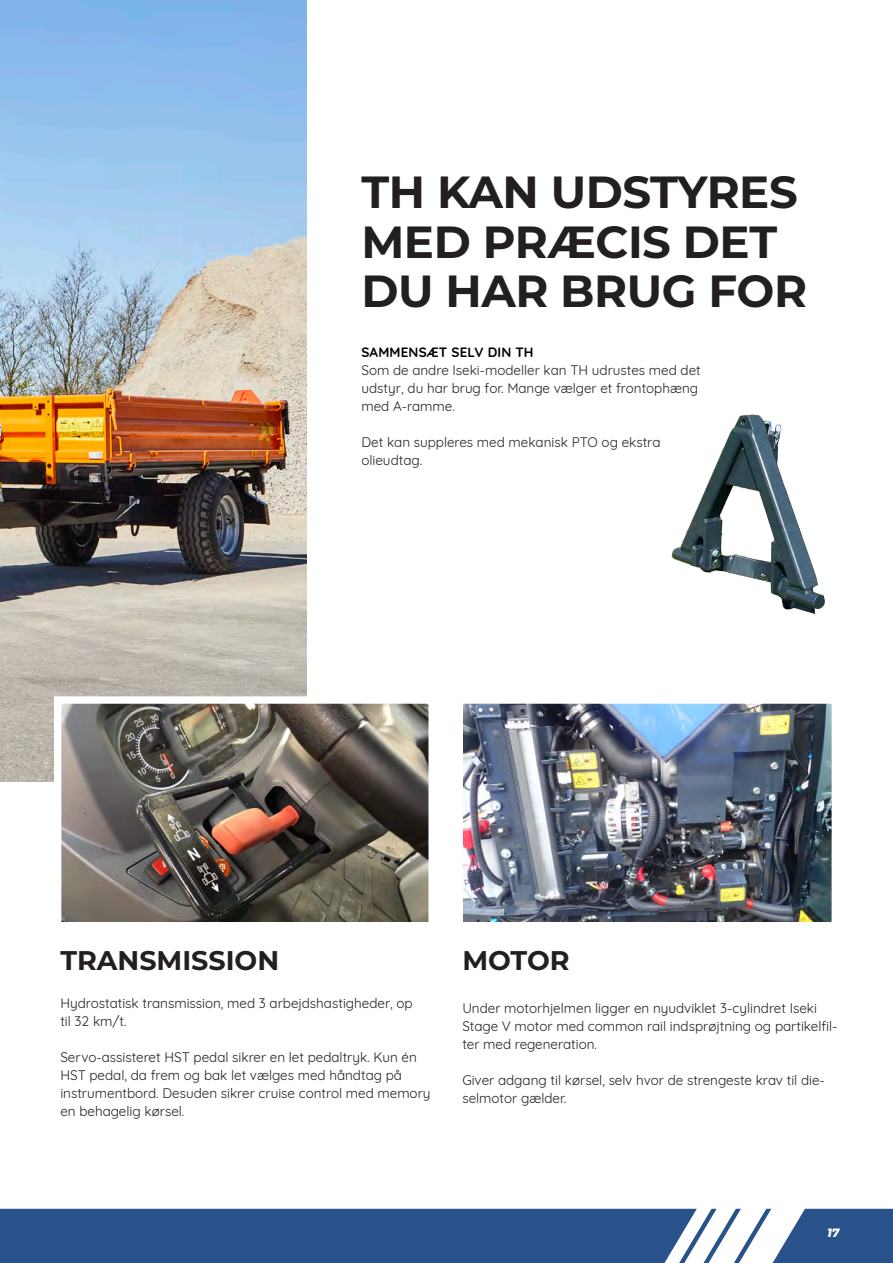
<style>
.page{position:relative;width:893px;height:1263px;background:#fff}
.page>*{position:absolute;margin:0;border:0;box-sizing:border-box;transform-origin:0 0}
.t1{font:700 45px/49.5px "Montserrat";letter-spacing:-.01em;color:#231f20}
.t2{font:700 27px "Montserrat";color:#231f20}
.t3{font:13.5px/18px "Quicksand";color:#231f20}
.t4{font:700 13.5px "Quicksand";letter-spacing:.01em;color:#000}
.t5{font:italic 800 12px "Montserrat";color:#fff}
</style>
<div class="page">
<img style="left:0;top:0;width:306px;height:781px">
<svg style="left:0;top:1209px;width:893px;height:54px;background:#3f6396"></svg>
<svg style="left:50px;top:693px;width:379px;height:229px;background:#756d65"></svg>
<img style="left:463px;top:703px;width:369px;height:219px">
<img style="left:671px;top:414px;width:154px;height:200px">
<h1 class="t1" style="left:361px;top:165px;width:447px">TH KAN UDSTYRES<br>MED PRÆCIS DET<br>DU HAR BRUG FOR</h1>
<p class="t4" style="left:361px;top:341px;width:174px">SAMMENSÆT SELV DIN TH</p>
<p class="t3" style="left:361px;top:359px;width:341px">Som de andre Iseki-modeller kan TH udrustes med det udstyr, du har brug for. Mange vælger et frontophæng med A-ramme.</p>
<p class="t3" style="left:361px;top:431px;width:300px">Det kan suppleres med mekanisk PTO og ekstra olieudtag.</p>
<h2 class="t2" style="left:60px;top:941px;width:220px">TRANSMISSION</h2>
<p class="t3" style="left:60px;top:993px;width:354px">Hydrostatisk transmission, med 3 arbejdshastigheder, op til 32 km/t.</p>
<p class="t3" style="left:60px;top:1047px;width:372px">Servo-assisteret HST pedal sikrer en let pedaltryk. Kun én HST pedal, da frem og bak let vælges med håndtag på instrumentbord. Desuden sikrer cruise control med memory en behagelig kørsel.</p>
<h2 class="t2" style="left:462px;top:941px;width:109px">MOTOR</h2>
<p class="t3" style="left:462px;top:997px;width:377px">Under motorhjelmen ligger en nyudviklet 3-cylindret Iseki<br>Stage V motor med common rail indsprøjtning og partikelfil&shy;ter med regeneration.</p>
<p class="t3" style="left:462px;top:1069px;width:364px">Giver adgang til kørsel, selv hvor de strengeste krav til die&shy;selmotor gælder.</p>
<p class="t5" style="left:827px;top:1223px;width:14px">17</p>
</div>
